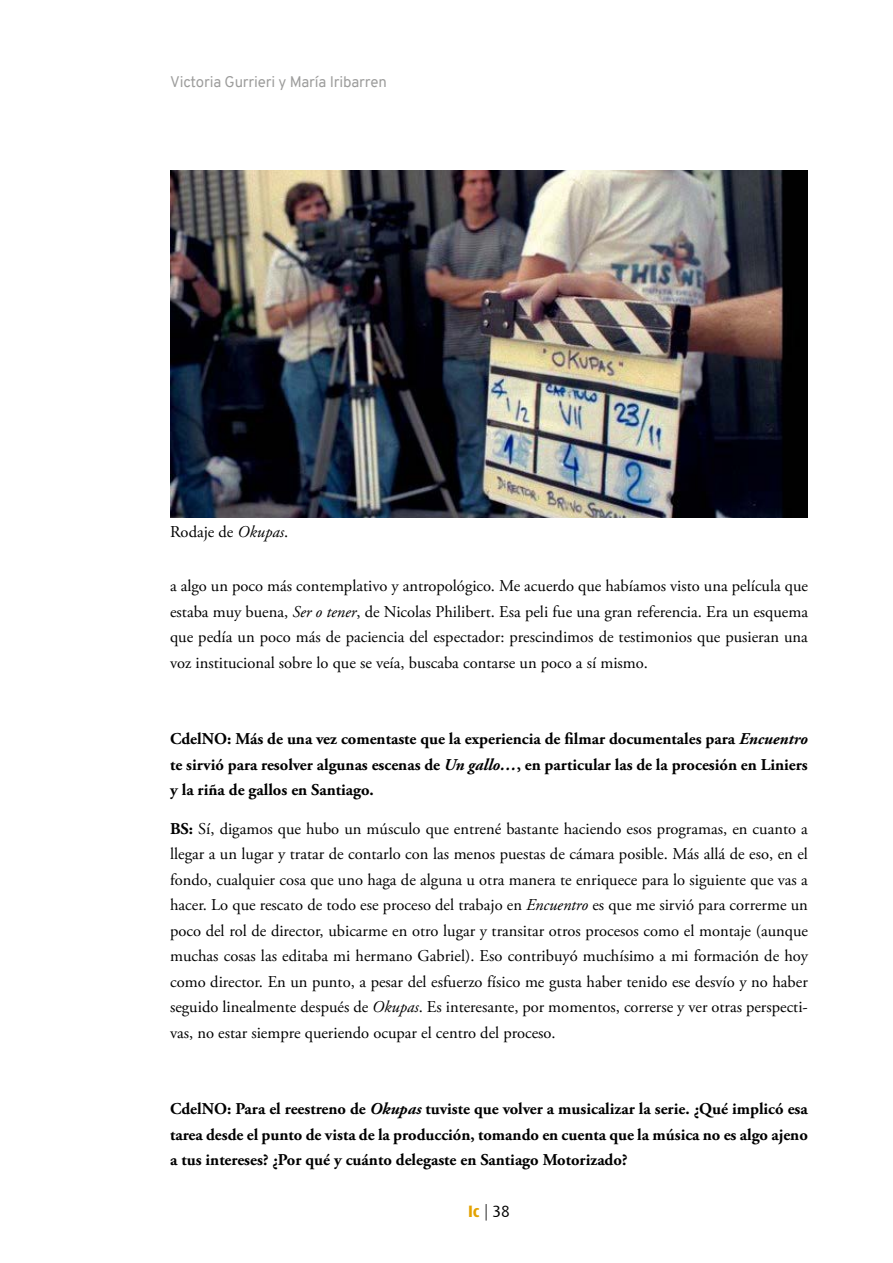
<style>
.page{position:relative;width:893px;height:1263px;background:#fff}
.page>*{position:absolute;margin:0;border:0;box-sizing:border-box;transform-origin:0 0}
.t1{font:16.5px/25.5px "Adobe Garamond Pro";color:#000;text-align:justify}
.t2{font:700 16.5px/25.5px "Adobe Garamond Pro";color:#000;text-align:justify}
.t3{font:700 16.5px "Dax";color:#e3a200}
.t4{font:15px "Overpass";letter-spacing:-.01em;color:#9d9d9c}
.s1{font-style:italic}
.s2{font-weight:700}
.s3{font-weight:300;color:#000}
.s4{font-weight:400;color:#000}
</style>
<div class="page">
<img style="left:170px;top:170px;width:638px;height:348px">
<p class="t4" style="left:170px;top:71px;width:218px">Victoria Gurrieri y María Iribarren</p>
<p class="t1" style="left:170px;top:520px;width:120px">Rodaje de <span class="s1">Okupas</span>.</p>
<p class="t1" style="left:170px;top:574px;width:640px">a algo un poco más contemplativo y antropológico. Me acuerdo que habíamos visto una película que estaba muy buena, <span class="s1">Ser o tener</span>, de Nicolas Philibert. Esa peli fue una gran referencia. Era un esquema que pedía un poco más de paciencia del espectador: prescindimos de testimonios que pusieran una voz institucional sobre lo que se veía, buscaba contarse un poco a sí mismo.</p>
<p class="t2" style="left:170px;top:727px;width:639px">CdelNO: Más de una vez comentaste que la experiencia de filmar documentales para <span class="s1">Encuentro </span>te sirvió para resolver algunas escenas de <span class="s1">Un gallo…</span>, en particular las de la procesión en Liniers y la riña de gallos en Santiago.</p>
<p class="t1" style="left:170px;top:816px;width:639px"><span class="s2">BS:</span> Sí, digamos que hubo un músculo que entrené bastante haciendo esos programas, en cuanto a llegar a un lugar y tratar de contarlo con las menos puestas de cámara posible. Más allá de eso, en el fondo, cualquier cosa que uno haga de alguna u otra manera te enriquece para lo siguiente que vas a hacer. Lo que rescato de todo ese proceso del trabajo en <span class="s1">Encuentro</span> es que me sirvió para correrme un poco del rol de director, ubicarme en otro lugar y transitar otros procesos como el montaje (aunque muchas cosas las editaba mi hermano Gabriel). Eso contribuyó muchísimo a mi formación de hoy como director. En un punto, a pesar del esfuerzo físico me gusta haber tenido ese desvío y no haber seguido linealmente después de <span class="s1">Okupas</span>. Es interesante, por momentos, correrse y ver otras perspecti&shy;vas, no estar siempre queriendo ocupar el centro del proceso.</p>
<p class="t2" style="left:170px;top:1096px;width:639px">CdelNO: Para el reestreno de <span class="s1">Okupas</span> tuviste que volver a musicalizar la serie. ¿Qué implicó esa tarea desde el punto de vista de la producción, tomando en cuenta que la música no es algo ajeno a tus intereses? ¿Por qué y cuánto delegaste en Santiago Motorizado?</p>
<p class="t3" style="left:468px;top:1202px;width:43px">Ic <span class="s3">|</span> <span class="s4">38</span></p>
</div>
